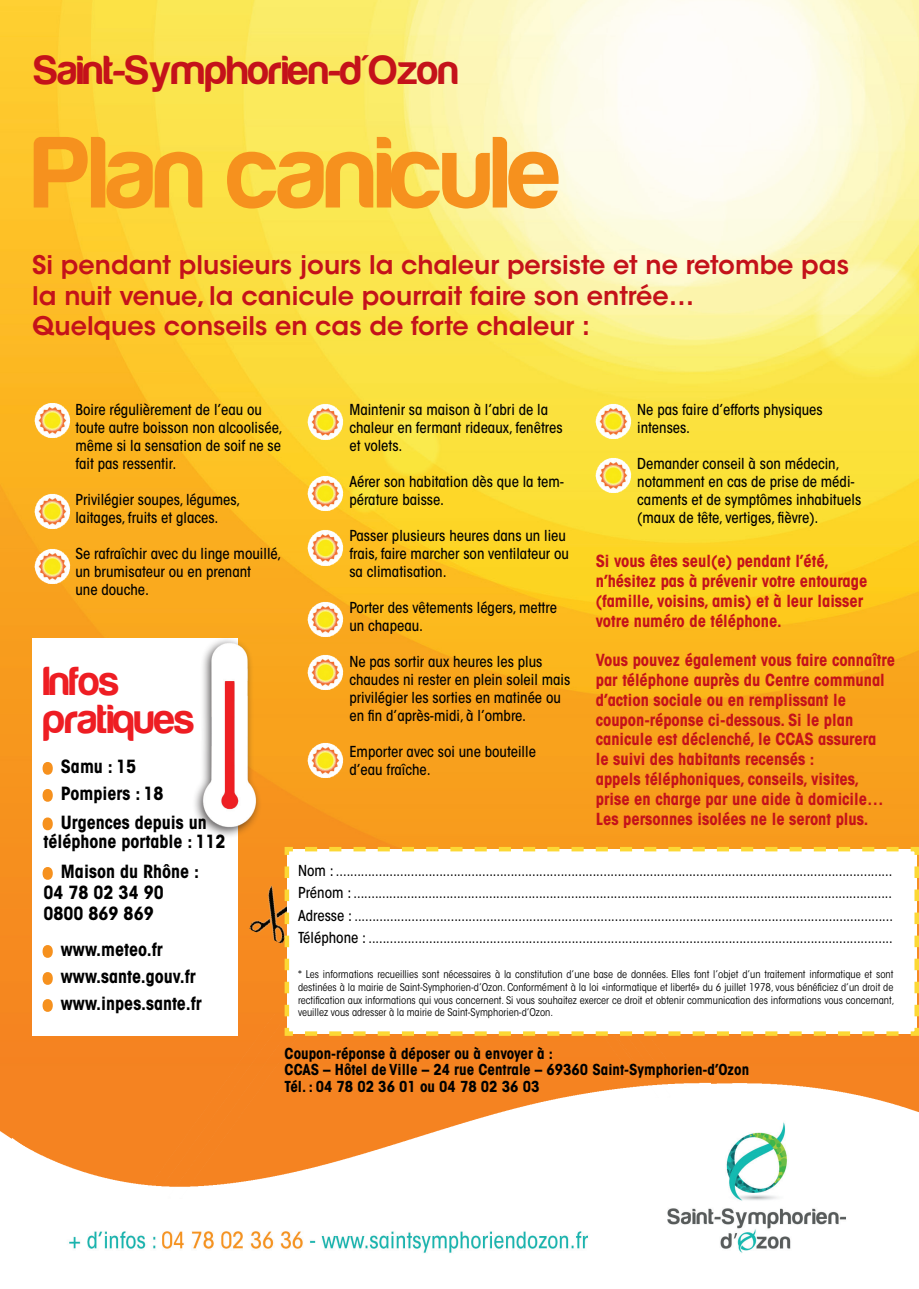
<style>
.page{position:relative;width:919px;height:1289px;background:#fff}
.page>*{position:absolute;margin:0;border:0;box-sizing:border-box;transform-origin:0 0}
.t1{font:105px "Harabara";color:#f6911e}
.t2{font:42px "Harabara";color:#c4121a}
.t3{font:42px/37.5px "Harabara";color:#ee1d23}
.t4{font:600 25.5px/30.6px "ITC Avant Garde Std";color:#c4121a}
.t5{font:700 condensed 18px/27.8px "ITC Avant Garde Std";color:#000}
.t6{font:700 condensed 16.5px/19.8px "ITC Avant Garde Std";color:#c4121a}
.t7{font:500 condensed 15px/18px "ITC Avant Garde Std";color:#000}
.t8{font:700 condensed 15px/16.5px "ITC Avant Garde Std";color:#000}
.t9{font:500 condensed 13.5px/22.5px "ITC Avant Garde Std";color:#000;text-align:justify}
.t10{font:condensed 10.5px/12.6px "ITC Avant Garde Std";color:#000;text-align:justify}
.s1{font-size:16.5px;color:#f6911e}
.s2{font-size:15px}
</style>
<div class="page">
<img style="left:0;top:0;width:918px;height:1014px">
<div style="left:0;top:1014px;width:282px;height:125px;background:#f58321"></div>
<img style="left:906px;top:1038px;width:12px;height:74px">
<img style="left:13px;top:1025px;width:893px;height:228px">
<img style="left:249px;top:884px;width:33px;height:59px">
<svg style="left:282px;top:844px;width:636px;height:194px"></svg>
<div style="left:32px;top:638px;width:205px;height:397px;background:#fff"></div>
<svg style="left:42px;top:762px;width:11px;height:13px"></svg>
<svg style="left:42px;top:789px;width:11px;height:13px"></svg>
<svg style="left:42px;top:817px;width:11px;height:14px"></svg>
<svg style="left:42px;top:867px;width:11px;height:13px"></svg>
<svg style="left:42px;top:945px;width:11px;height:13px"></svg>
<svg style="left:42px;top:972px;width:11px;height:13px"></svg>
<svg style="left:42px;top:999px;width:11px;height:13px"></svg>
<img style="left:35px;top:403px;width:36px;height:35px">
<img style="left:35px;top:493px;width:36px;height:36px">
<img style="left:35px;top:548px;width:36px;height:36px">
<img style="left:307px;top:404px;width:36px;height:36px">
<img style="left:307px;top:475px;width:36px;height:36px">
<img style="left:307px;top:530px;width:36px;height:36px">
<img style="left:307px;top:601px;width:36px;height:36px">
<img style="left:307px;top:654px;width:36px;height:37px">
<img style="left:307px;top:742px;width:36px;height:37px">
<img style="left:595px;top:403px;width:37px;height:36px">
<img style="left:595px;top:457px;width:37px;height:36px">
<img style="left:171px;top:628px;width:113px;height:207px">
<h2 class="t2" style="left:34px;top:48px;width:426px">Saint-Symphorien-d'Ozon</h2>
<h1 class="t1" style="left:34px;top:118px;width:528px">Plan canicule</h1>
<h3 class="t4" style="left:32px;top:249px;width:818px">Si pendant plusieurs jours la chaleur persiste et ne retombe pas la nuit venue, la canicule pourrait faire son entrée…<br>Quelques conseils en cas de forte chaleur :</h3>
<p class="t7" style="left:75px;top:401px;width:209px">Boire régulièrement de l’eau ou toute autre boisson non alcoolisée, même si la sensation de soif ne se fait pas ressentir.</p>
<p class="t7" style="left:75px;top:491px;width:166px">Privilégier soupes, légumes, laitages, fruits et glaces.</p>
<p class="t7" style="left:75px;top:545px;width:207px">Se rafraîchir avec du linge mouillé, un brumisateur ou en prenant<br>une douche.</p>
<h2 class="t3" style="left:44px;top:663px;width:153px">Infos pratiques</h2>
<p class="t5" style="left:44px;top:752px;width:165px"><span class="s1">o</span> Samu : 15<br><span class="s1">o</span> Pompiers : 18<br><span class="s1">o</span> Urgences depuis un</p>
<p class="t5" style="left:44px;top:826px;width:183px;line-height:30px">téléphone portable : 112 <span class="s1">o</span> Maison du Rhône :</p>
<p class="t5" style="left:44px;top:881px;width:122px;line-height:21px">04 78 02 34 90<br>0800 869 869</p>
<p class="t5" style="left:44px;top:935px;width:160px;line-height:27px"><span class="s1">o</span> www.meteo.fr<br><span class="s1">o</span> www.sante.gouv.fr <span class="s1">o</span> www.inpes.sante.fr</p>
<p class="t7" style="left:349px;top:400px;width:215px">Maintenir sa maison à l’abri de la chaleur en fermant rideaux, fenêtres et volets.</p>
<p class="t7" style="left:349px;top:472px;width:216px">Aérer son habitation dès que la tem&shy;pérature baisse.</p>
<p class="t7" style="left:349px;top:526px;width:221px">Passer plusieurs heures dans un lieu frais, faire marcher son ventilateur ou sa climatisation.</p>
<p class="t7" style="left:349px;top:598px;width:209px">Porter des vêtements légers, mettre un chapeau.</p>
<p class="t7" style="left:349px;top:652px;width:222px">Ne pas sortir aux heures les plus chaudes ni rester en plein soleil mais privilégier les sorties en matinée ou en fin d’après-midi, à l’ombre.</p>
<p class="t7" style="left:349px;top:742px;width:188px">Emporter avec soi une bouteille d’eau fraîche.</p>
<p class="t7" style="left:637px;top:400px;width:187px">Ne pas faire d’efforts physiques intenses.</p>
<p class="t7" style="left:637px;top:454px;width:225px">Demander conseil à son médecin, notamment en cas de prise de médi&shy;caments et de symptômes inhabituels (maux de tête, vertiges, fièvre).</p>
<p class="t6" style="left:595px;top:551px;width:273px">Si vous êtes seul(e) pendant l’été, n’hésitez pas à prévenir votre entourage (famille, voisins, amis) et à leur laisser votre numéro de téléphone.</p>
<p class="t6" style="left:595px;top:650px;width:301px">Vous pouvez également vous faire connaître par téléphone auprès du Centre communal d’action sociale ou en remplissant le coupon-réponse ci-dessous. Si le plan canicule est déclenché, le CCAS assurera<br>le suivi des habitants recensés :<br>appels téléphoniques, conseils, visites, prise en charge par une aide à domicile… Les personnes isolées ne le seront plus.</p>
<p class="t9" style="left:298px;top:859px;width:596px"><span class="s2">Nom :</span> ............................................................................................................................................................<br><span class="s2">Prénom :</span> .......................................................................................................................................................<br><span class="s2">Adresse :</span> .......................................................................................................................................................<br><span class="s2">Téléphone :</span> ...................................................................................................................................................</p>
<p class="t10" style="left:298px;top:968px;width:598px">* Les informations recueillies sont nécessaires à la constitution d’une base de données. Elles font l’objet d’un traitement informatique et sont destinées à la mairie de Saint-Symphorien-d’Ozon. Conformément à la loi «informatique et liberté» du 6 juillet 1978, vous bénéficiez d’un droit de rectification aux informations qui vous concernent. Si vous souhaitez exercer ce droit et obtenir communication des informations vous concernant, veuillez vous adresser à la mairie de Saint-Symphorien-d’Ozon.</p>
<p class="t8" style="left:284px;top:1044px;width:466px">Coupon-réponse à déposer ou à envoyer à :<br>CCAS – Hôtel de Ville – 24 rue Centrale – 69360 Saint-Symphorien-d’Ozon<br>Tél. : 04 78 02 36 01 ou 04 78 02 36 03</p>
</div>
